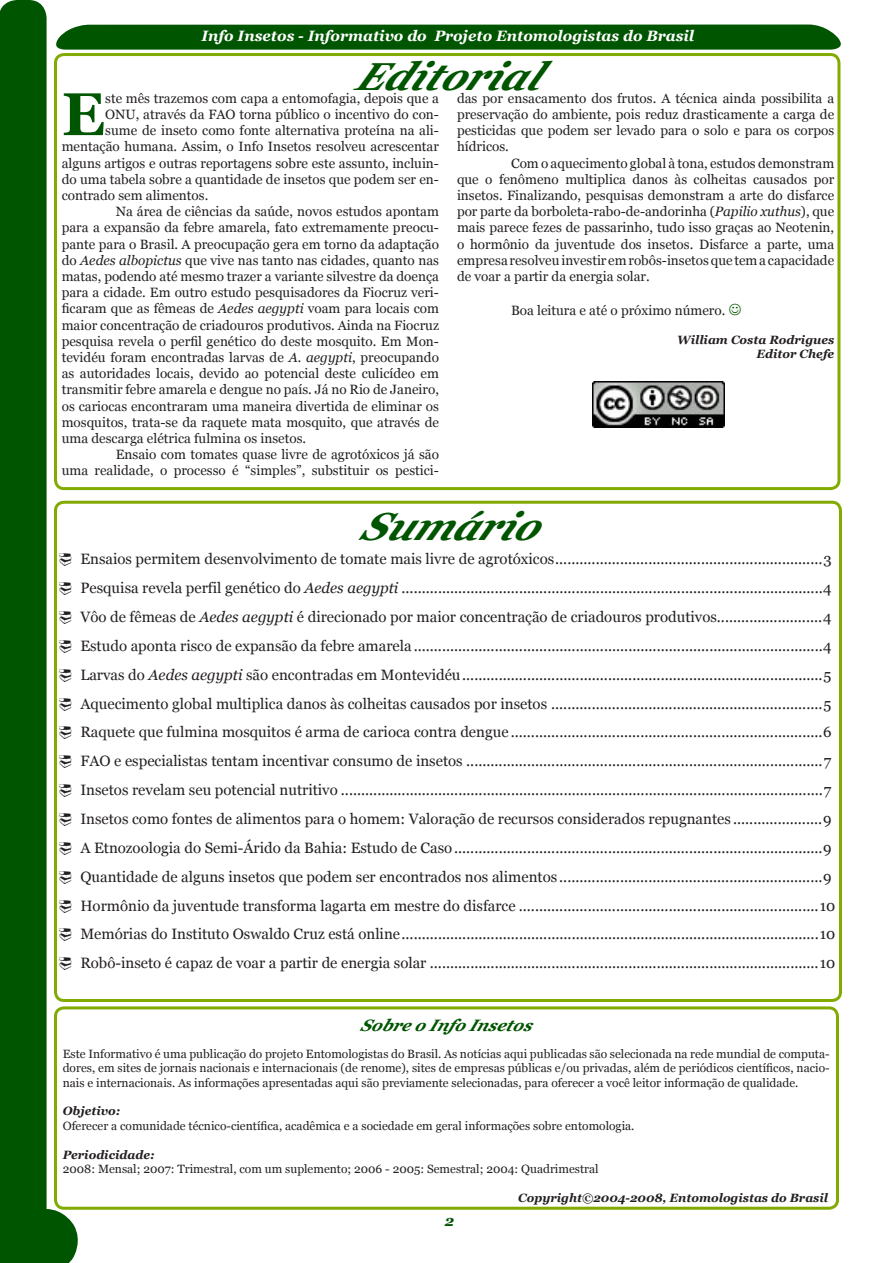
<style>
.page{position:relative;width:893px;height:1263px;background:#fff}
.page>*{position:absolute;margin:0;border:0;box-sizing:border-box;transform-origin:0 0}
.t1{font:700 60.3px "Georgia";color:#050}
.t2{font:italic 700 39px "Georgia";color:#050}
.t3{font:italic 700 16.5px "Georgia";color:#050}
.t4{font:15px "Georgia";color:#231f20}
.t5{font:italic 700 15px "Georgia";color:#fff}
.t6{font:13.5px "Georgia";color:#231f20}
.t7{font:12px/14.4px "Georgia";color:#231f20;text-align:justify}
.t8{font:italic 700 12px/14.4px "Georgia";color:#231f20;text-align:right}
.s1{font-style:italic}
</style>
<div class="page">
<div style="left:0;top:0;width:47px;height:1263px;background:#050"></div>
<svg style="left:9px;top:1209px;width:69px;height:54px;background:#126112"></svg>
<div style="left:56px;top:25px;width:785px;height:25px;background:#050"></div>
<div style="left:54px;top:501px;width:788px;height:501px;border:3px solid #82aa00;border-radius:9px"></div>
<div style="left:54px;top:1006px;width:785px;height:204px;border:3px solid #82aa00;border-radius:9px"></div>
<div style="left:54px;top:53px;width:786px;height:437px;border:3px solid #82aa00;border-radius:9px"></div>
<img style="left:592px;top:381px;width:132px;height:47px">
<p class="t5" style="left:201px;top:28px;width:494px">Info Insetos - Informativo do Projeto Entomologistas do Brasil</p>
<h2 class="t2" style="left:354px;top:54px;width:207px">Editorial</h2>
<h1 class="t1" style="left:62px;top:80px;width:45px">E</h1>
<p class="t6" style="left:105px;top:90px;width:335px">ste mês trazemos com capa a entomofagia, depois que a</p>
<p class="t6" style="left:105px;top:107px;width:335px">ONU, através da FAO torna público o incentivo do con-</p>
<p class="t6" style="left:105px;top:123px;width:335px">sume de inseto como fonte alternativa proteína na ali-</p>
<p class="t6" style="left:62px;top:139px;width:379px">mentação humana. Assim, o Info Insetos resolveu acrescentar</p>
<p class="t6" style="left:62px;top:155px;width:379px">alguns artigos e outras reportagens sobre este assunto, incluin-</p>
<p class="t6" style="left:62px;top:171px;width:379px">do uma tabela sobre a quantidade de insetos que podem ser en-</p>
<p class="t6" style="left:62px;top:188px;width:148px">contrado sem alimentos.</p>
<p class="t6" style="left:116px;top:204px;width:325px">Na área de ciências da saúde, novos estudos apontam</p>
<p class="t6" style="left:62px;top:220px;width:379px">para a expansão da febre amarela, fato extremamente preocu-</p>
<p class="t6" style="left:62px;top:236px;width:379px">pante para o Brasil. A preocupação gera em torno da adaptação</p>
<p class="t6" style="left:62px;top:252px;width:379px">do <span class="s1">Aedes albopictus</span> que vive nas tanto nas cidades, quanto nas</p>
<p class="t6" style="left:62px;top:269px;width:379px">matas, podendo até mesmo trazer a variante silvestre da doença</p>
<p class="t6" style="left:62px;top:285px;width:379px">para a cidade. Em outro estudo pesquisadores da Fiocruz veri-</p>
<p class="t6" style="left:62px;top:301px;width:379px">ficaram que as fêmeas de <span class="s1">Aedes aegypti</span> voam para locais com</p>
<p class="t6" style="left:62px;top:317px;width:379px">maior concentração de criadouros produtivos. Ainda na Fiocruz</p>
<p class="t6" style="left:62px;top:333px;width:379px">pesquisa revela o perfil genético do deste mosquito. Em Mon-</p>
<p class="t6" style="left:62px;top:350px;width:379px">tevidéu foram encontradas larvas de <span class="s1">A. aegypti</span>, preocupando</p>
<p class="t6" style="left:62px;top:366px;width:379px">as autoridades locais, devido ao potencial deste culicídeo em</p>
<p class="t6" style="left:62px;top:382px;width:379px">transmitir febre amarela e dengue no país. Já no Rio de Janeiro,</p>
<p class="t6" style="left:62px;top:398px;width:379px">os cariocas encontraram uma maneira divertida de eliminar os</p>
<p class="t6" style="left:62px;top:414px;width:379px">mosquitos, trata-se da raquete mata mosquito, que através de</p>
<p class="t6" style="left:62px;top:431px;width:246px">uma descarga elétrica fulmina os insetos.</p>
<p class="t6" style="left:116px;top:447px;width:325px">Ensaio com tomates quase livre de agrotóxicos já são</p>
<p class="t6" style="left:62px;top:463px;width:379px">uma realidade, o processo é “simples”, substituir os pestici-</p>
<p class="t6" style="left:457px;top:90px;width:379px">das por ensacamento dos frutos. A técnica ainda possibilita a</p>
<p class="t6" style="left:457px;top:107px;width:379px">preservação do ambiente, pois reduz drasticamente a carga de</p>
<p class="t6" style="left:457px;top:123px;width:379px">pesticidas que podem ser levado para o solo e para os corpos</p>
<p class="t6" style="left:457px;top:139px;width:53px">hídricos.</p>
<p class="t6" style="left:511px;top:155px;width:325px">Com o aquecimento global à tona, estudos demonstram</p>
<p class="t6" style="left:457px;top:171px;width:379px">que o fenômeno multiplica danos às colheitas causados por</p>
<p class="t6" style="left:457px;top:188px;width:379px">insetos. Finalizando, pesquisas demonstram a arte do disfarce</p>
<p class="t6" style="left:457px;top:204px;width:379px">por parte da borboleta-rabo-de-andorinha (<span class="s1">Papilio xuthus</span>), que</p>
<p class="t6" style="left:457px;top:220px;width:379px">mais parece fezes de passarinho, tudo isso graças ao Neotenin,</p>
<p class="t6" style="left:457px;top:236px;width:379px">o hormônio da juventude dos insetos. Disfarce a parte, uma</p>
<p class="t6" style="left:457px;top:252px;width:379px">empresa resolveu investir em robôs-insetos que tem a capacidade</p>
<p class="t6" style="left:457px;top:269px;width:194px">de voar a partir da energia solar.</p>
<p class="t6" style="left:511px;top:303px;width:216px">Boa leitura e até o próximo número.</p>
<p class="t8" style="left:677px;top:333px;width:159px">William Costa Rodrigues<br>Editor Chefe</p>
<h2 class="t2" style="left:360px;top:504px;width:200px">Sumário</h2>
<p class="t4" style="left:58px;top:551px;width:775px">◻ Ensaios permitem desenvolvimento de tomate mais livre de agrotóxicos..................................................................3</p>
<p class="t4" style="left:58px;top:579px;width:775px">◻ Pesquisa revela perfil genético do <span class="s1">Aedes aegypti</span> ........................................................................................................4</p>
<p class="t4" style="left:58px;top:608px;width:775px">◻ Vôo de fêmeas de <span class="s1">Aedes aegypti</span> é direcionado por maior concentração de criadouros produtivos..........................4</p>
<p class="t4" style="left:58px;top:637px;width:775px">◻ Estudo aponta risco de expansão da febre amarela .....................................................................................................4</p>
<p class="t4" style="left:58px;top:666px;width:775px">◻ Larvas do <span class="s1">Aedes aegypti</span> são encontradas em Montevidéu.........................................................................................5</p>
<p class="t4" style="left:58px;top:695px;width:775px">◻ Aquecimento global multiplica danos às colheitas causados por insetos ...................................................................5</p>
<p class="t4" style="left:58px;top:724px;width:775px">◻ Raquete que fulmina mosquitos é arma de carioca contra dengue .............................................................................6</p>
<p class="t4" style="left:58px;top:753px;width:775px">◻ FAO e especialistas tentam incentivar consumo de insetos ........................................................................................7</p>
<p class="t4" style="left:58px;top:781px;width:775px">◻ Insetos revelam seu potencial nutritivo .......................................................................................................................7</p>
<p class="t4" style="left:58px;top:810px;width:775px">◻ Insetos como fontes de alimentos para o homem: Valoração de recursos considerados repugnantes ......................9</p>
<p class="t4" style="left:58px;top:839px;width:775px">◻ A Etnozoologia do Semi-Árido da Bahia: Estudo de Caso...........................................................................................9</p>
<p class="t4" style="left:58px;top:868px;width:775px">◻ Quantidade de alguns insetos que podem ser encontrados nos alimentos .................................................................9</p>
<p class="t4" style="left:58px;top:897px;width:779px">◻ Hormônio da juventude transforma lagarta em mestre do disfarce ..........................................................................10</p>
<p class="t4" style="left:58px;top:926px;width:779px">◻ Memórias do Instituto Oswaldo Cruz está online.......................................................................................................10</p>
<p class="t4" style="left:58px;top:954px;width:779px">◻ Robô-inseto é capaz de voar a partir de energia solar ................................................................................................10</p>
<p class="t3" style="left:360px;top:1015px;width:179px">SobreoInfoInsetos</p>
<p class="t7" style="left:63px;top:1046px;width:768px">Este Informativo é uma publicação do projeto Entomologistas do Brasil. As notícias aqui publicadas são selecionada na rede mundial de computa&shy;dores, em sites de jornais nacionais e internacionais (de renome), sites de empresas públicas e/ou privadas, além de periódicos científicos, nacio&shy;nais e internacionais. As informações apresentadas aqui são previamente selecionadas, para oferecer a você leitor informação de qualidade.</p>
<p class="t8" style="left:63px;top:1104px;width:59px">Objetivo:</p>
<p class="t7" style="left:63px;top:1118px;width:573px">Oferecer a comunidade técnico-científica, acadêmica e a sociedade em geral informações sobre entomologia.</p>
<p class="t8" style="left:63px;top:1147px;width:93px">Periodicidade:</p>
<p class="t7" style="left:63px;top:1161px;width:537px">2008: Mensal; 2007: Trimestral, com um suplemento; 2006 - 2005: Semestral; 2004: Quadrimestral</p>
<p class="t8" style="left:518px;top:1190px;width:311px">Copyright©2004-2008, Entomologistas do Brasil</p>
</div>
